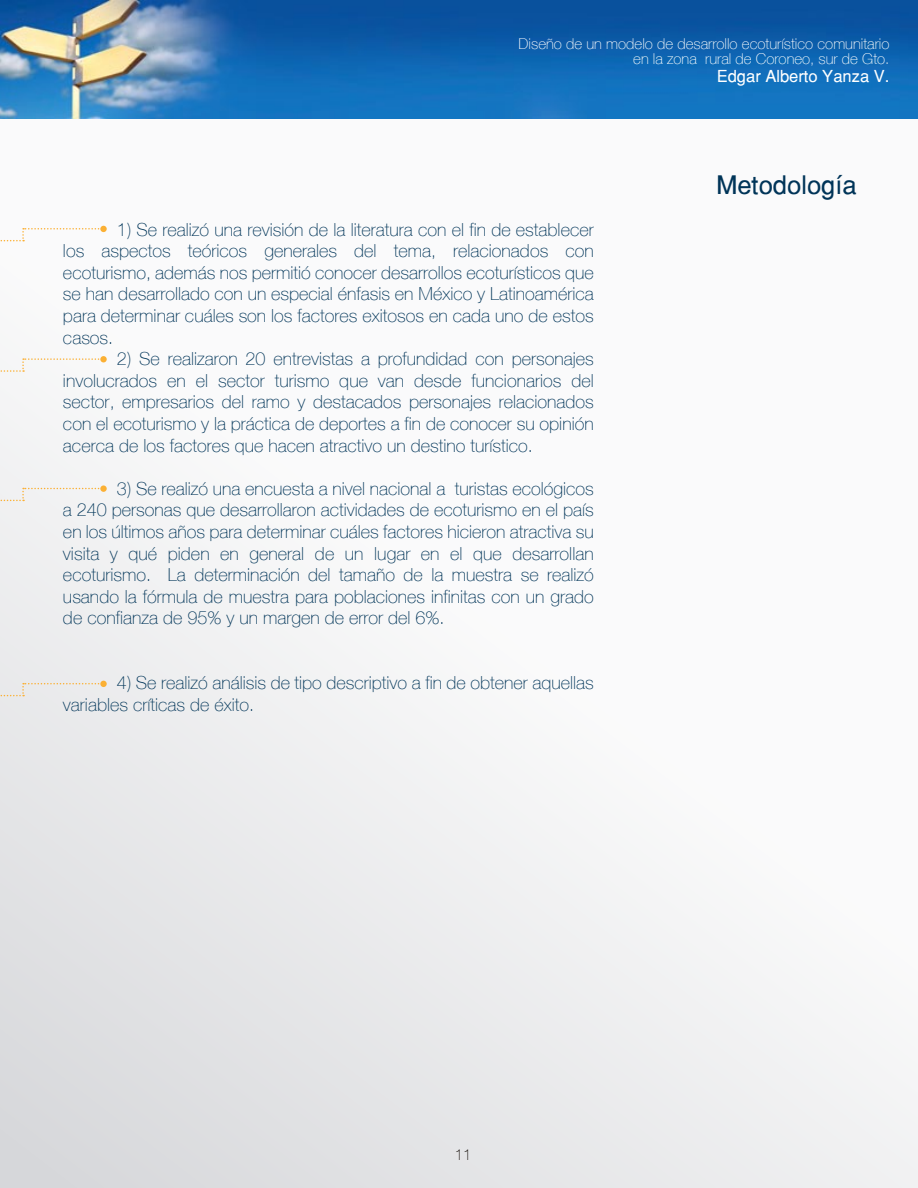
<style>
.page{position:relative;width:918px;height:1188px;background:#fff}
.page>*{position:absolute;margin:0;border:0;box-sizing:border-box;transform-origin:0 0}
.t1{font:25.5px "Helvetica";color:#003458}
.t2{font:100 18px/21.6px "Helve Nue";color:#003458;text-align:justify}
.t3{font:16.5px "Helvetica";color:#fff}
.t4{font:100 15px/15px "Helve Nue";color:#fff;text-align:right}
.t5{font:100 15px "Helve Nue";color:#1f1813}
</style>
<div class="page">
<div style="left:0;top:0;width:918px;height:1188px;background:linear-gradient(to bottom,#fff,#e8e8e9)"></div>
<svg style="left:0;top:228px;width:103px;height:13px"></svg>
<div style="left:100px;top:226px;width:7px;height:6px;background:#fbb034;border-radius:50%"></div>
<svg style="left:0;top:358px;width:103px;height:14px"></svg>
<div style="left:100px;top:356px;width:7px;height:6px;background:#fbb034;border-radius:50%"></div>
<svg style="left:0;top:488px;width:103px;height:13px"></svg>
<div style="left:100px;top:485px;width:7px;height:7px;background:#fbb034;border-radius:50%"></div>
<svg style="left:0;top:683px;width:103px;height:13px"></svg>
<div style="left:100px;top:681px;width:7px;height:6px;background:#fbb034;border-radius:50%"></div>
<img style="left:0;top:0;width:918px;height:118px">
<p class="t4" style="left:519px;top:36px;width:372px">Diseño de un modelo de desarrollo ecoturístico comunitario en la zona rural de Coroneo, sur de Gto.</p>
<p class="t3" style="left:717px;top:67px;width:174px">Edgar Alberto Yanza V.</p>
<p class="t2" style="left:63px;top:218px;width:532px;text-indent:54px">1) Se realizó una revisión de la literatura con el fin de establecer los aspectos teóricos generales del tema, relacionados con ecoturismo, además nos permitió conocer desarrollos ecoturísticos que se han desarrollado con un especial énfasis en México y Latinoamérica para determinar cuáles son los factores exitosos en cada uno de estos casos.</p>
<p class="t2" style="left:63px;top:347px;width:532px;text-indent:54px">2) Se realizaron 20 entrevistas a profundidad con personajes involucrados en el sector turismo que van desde funcionarios del sector, empresarios del ramo y destacados personajes relacionados con el ecoturismo y la práctica de deportes a fin de conocer su opinión acerca de los factores que hacen atractivo un destino turístico.</p>
<p class="t2" style="left:63px;top:477px;width:532px;text-indent:54px">3) Se realizó una encuesta a nivel nacional a turistas ecológicos a 240 personas que desarrollaron actividades de ecoturismo en el país en los últimos años para determinar cuáles factores hicieron atractiva su visita y qué piden en general de un lugar en el que desarrollan ecoturismo. La determinación del tamaño de la muestra se realizó usando la fórmula de muestra para poblaciones infinitas con un grado de confianza de 95% y un margen de error del 6%.</p>
<p class="t2" style="left:63px;top:671px;width:532px;text-indent:54px">4) Se realizó análisis de tipo descriptivo a fin de obtener aquellas variables críticas de éxito.</p>
<h1 class="t1" style="left:716px;top:169px;width:142px">Metodología</h1>
<p class="t5" style="left:455px;top:1146px;width:18px">11</p>
</div>
